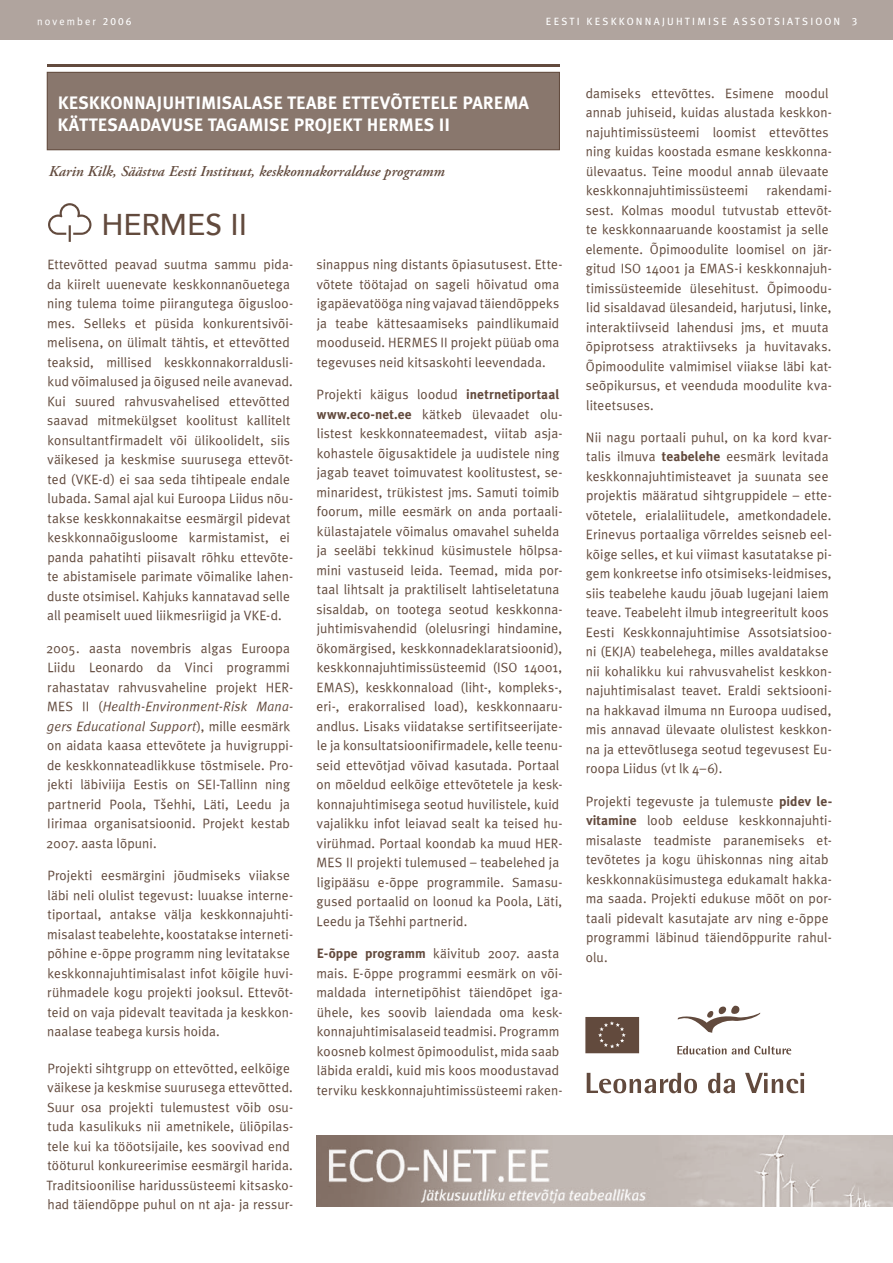
<style>
.page{position:relative;width:893px;height:1263px;background:#fff}
.page>*{position:absolute;margin:0;border:0;box-sizing:border-box;transform-origin:0 0}
.t1{font:500 30px "Ave 65";letter-spacing:-.005em;color:#624a3d}
.t2{font:18px "Meta Plus Bold Roman";color:#fff}
.t3{font:italic 600 15px "Adobe Garamond Pro";color:#624a3d}
.t4{font:13.5px/19.5px "Meta Plus Normal Roman";letter-spacing:.01em;color:#624a3d}
.t5{font:italic 13.5px/19.5px "Meta Plus Normal";letter-spacing:.015em;color:#624a3d}
.t6{font:10.5px "Meta Plus Book Caps";letter-spacing:.205em;color:#fff}
.t7{font:10.5px "Meta Plus Normal Roman";letter-spacing:.2em;color:#fff}
.s1{font-family:"Meta Plus Book Caps"}
.s2{font-family:"Meta Plus Normal Roman";font-style:normal}
.s3{font-family:"Myriad Pro";font-size:15px}
.s4{font-family:"Meta Plus Bold Roman"}
</style>
<div class="page">
<div style="left:0;top:0;width:893px;height:40px;background:#b0a49e"></div>
<hr style="left:48px;top:64px;width:512px;height:3px;background:#624a3d">
<div style="left:47px;top:72px;width:512px;height:78px;background:#89776d"></div>
<div style="left:47px;top:72px;width:513px;height:78px;border:1px solid #624a3d"></div>
<svg style="left:48px;top:203px;width:43px;height:39px"></svg>
<svg style="left:585px;top:1017px;width:54px;height:36px;background:#695245"></svg>
<svg style="left:677px;top:1005px;width:83px;height:28px"></svg>
<svg style="left:587px;top:1073px;width:217px;height:20px"></svg>
<svg style="left:677px;top:1046px;width:114px;height:8px"></svg>
<img style="left:316px;top:1135px;width:577px;height:71px">
<p class="t7" style="left:37px;top:15px;width:96px">november <span class="s1">2006</span></p>
<p class="t6" style="left:546px;top:15px;width:313px">EESTI KESKKONNAJUHTIMISEA SSOTSIATSIOON 3</p>
<h2 class="t2" style="left:58px;top:92px;width:23px">KESKKO</h2>
<h2 class="t2" style="left:123px;top:92px;width:35px">NNAJUHTIMISALASE</h2>
<h2 class="t2" style="left:287px;top:92px;width:11px">TEABE</h2>
<h2 class="t2" style="left:342px;top:92px;width:11px">ETTEVÕTETELE</h2>
<h2 class="t2" style="left:463px;top:92px;width:12px">PAREMA</h2>
<h2 class="t2" style="left:58px;top:114px;width:33px">KÄTTESAADAVUSE</h2>
<h2 class="t2" style="left:208px;top:114px;width:42px">TAGAMISE</h2>
<h2 class="t2" style="left:294px;top:114px;width:11px">PROJEKT</h2>
<h2 class="t2" style="left:367px;top:114px;width:85px">HERMES II</h2>
<p class="t3" style="left:49px;top:163px;width:398px">Karin Kilk, Säästva Eesti Instituut, keskkonnakorralduse programm</p>
<h1 class="t1" style="left:101px;top:207px;width:147px">HERMES II</h1>
<p class="t4" style="left:47px;top:255px;width:248px">Ettevõtted peavad suutma sammu pida&shy;da kiirelt uuenevate keskkonnanõuetega ning tulema toime piirangutega õigusloo&shy;mes. Selleks et püsida konkurentsivõi&shy;melisena, on ülimalt tähtis, et ettevõtted teaksid, millised keskkonnakorraldusli&shy;kud võimalused ja õigused neile avanevad.<br>Kui suured rahvusvahelised ettevõtted saavad mitmekülgset koolitust kallitelt konsultantfirmadelt või ülikoolidelt, siis väikesed ja keskmise suurusega ettevõt&shy;ted (VKE-d) ei saa seda tihtipeale endale lubada. Samal ajal kui Euroopa Liidus nõu&shy;takse keskkonnakaitse eesmärgil pidevat keskkonnaõigusloome karmistamist, ei panda pahatihti piisavalt rõhku ettevõte&shy;te abistamisele parimate võimalike lahen&shy;duste otsimisel. Kahjuks kannatavad selle all peamiselt uued liikmesriigid ja VKE-d.</p>
<p class="t4" style="left:46px;top:638px;width:248px">2005. aasta novembris algas Euroopa<br>Liidu Leonardo da Vinci programmi rahastatav rahvusvaheline projekt HER-</p>
<p class="t5" style="left:47px;top:697px;width:248px"><span class="s2">MES II (</span>Health-Environment-Risk Mana&shy;gers Educational Support<span class="s2">), mille eesmärk</span></p>
<p class="t4" style="left:46px;top:736px;width:248px">on aidata kaasa ettevõtete ja huvigruppi&shy;de keskkonnateadlikkuse tõstmisele. Pro&shy;jekti läbiviija Eestis on SEI-Tallinn ning partnerid Poola, T<span class="s3">š</span>ehhi, Läti, Leedu ja Iirimaa organisatsioonid. Projekt kestab 2007. aasta lõpuni.</p>
<p class="t4" style="left:47px;top:865px;width:247px">Projekti eesmärgini jõudmiseks viiakse läbi neli olulist tegevust: luuakse interne&shy;tiportaal, antakse välja keskkonnajuhti&shy;misalast teabelehte, koostatakse interneti&shy;põhine e-õppe programm ning levitatakse keskkonnajuhtimisalast infot kõigile huvi&shy;rühmadele kogu projekti jooksul. Ettevõt&shy;teid on vaja pidevalt teavitada ja keskkon&shy;naalase teabega kursis hoida.</p>
<p class="t4" style="left:46px;top:1058px;width:248px">Projekti sihtgrupp on ettevõtted, eelkõige väikese ja keskmise suurusega ettevõtted.<br>Suur osa projekti tulemustest võib osu&shy;tuda kasulikuks nii ametnikele, üliõpilas&shy;tele kui ka tööotsijaile, kes soovivad end tööturul konkureerimise eesmärgil harida.<br>Traditsioonilise haridussüsteemi kitsasko&shy;had täiendõppe puhul on nt aja- ja ressur-</p>
<p class="t4" style="left:317px;top:255px;width:247px">sinappus ning distants õpiasutusest. Ette&shy;võtete töötajad on sageli hõivatud oma igapäevatööga ning vajavad täiendõppeks ja teabe kättesaamiseks paindlikumaid mooduseid. HERMES II projekt püüab oma tegevuses neid kitsaskohti leevendada.</p>
<p class="t4" style="left:316px;top:385px;width:248px">Projekti käigus loodud <span class="s4">INETRNETIPORTAAL WWW.ECO-NET.EE</span> kätkeb ülevaadet olu&shy;listest keskkonnateemadest, viitab asja&shy;kohastele õigusaktidele ja uudistele ning jagab teavet toimuvatest koolitustest, se&shy;minaridest, trükistest jms. Samuti toimib foorum, mille eesmärk on anda portaali&shy;külastajatele võimalus omavahel suhelda ja seeläbi tekkinud küsimustele hõlpsa&shy;mini vastuseid leida. Teemad, mida por&shy;taal lihtsalt ja praktiliselt lahtiseletatuna sisaldab, on tootega seotud keskkonna&shy;juhtimisvahendid (olelusringi hindamine, ökomärgised, keskkonnadeklaratsioonid), keskkonnajuhtimissüsteemid (ISO 14001, EMAS), keskkonnaload (liht-, kompleks-, eri-, erakorralised load), keskkonnaaru&shy;andlus. Lisaks viidatakse sertifitseerijate&shy;le ja konsultatsioonifirmadele, kelle teenu&shy;seid ettevõtjad võivad kasutada. Portaal on mõeldud eelkõige ettevõtetele ja kesk&shy;konnajuhtimisega seotud huvilistele, kuid vajalikku infot leiavad sealt ka teised hu&shy;virühmad. Portaal koondab ka muud HER-MES II projekti tulemused – teabelehed ja ligipääsu e-õppe programmile. Samasu&shy;gused portaalid on loonud ka Poola, Läti, Leedu ja T<span class="s3">š</span>ehhi partnerid.</p>
<p class="t4" style="left:317px;top:943px;width:247px"><span class="s4">E-ÕPPE PROGRAMM</span> käivitub 2007. aasta mais. E-õppe programmi eesmärk on või&shy;maldada internetipõhist täiendõpet iga&shy;ühele, kes soovib laiendada oma kesk&shy;konnajuhtimisalaseid teadmisi. Programm koosneb kolmest õpimoodulist, mida saab läbida eraldi, kuid mis koos moodustavad terviku keskkonnajuhtimissüsteemi raken-</p>
<p class="t4" style="left:586px;top:83px;width:248px">damiseks ettevõttes. Esimene moodul annab juhiseid, kuidas alustada keskkon&shy;najuhtimissüsteemi loomist ettevõttes ning kuidas koostada esmane keskkonna&shy;ülevaatus. Teine moodul annab ülevaate keskkonnajuhtimissüsteemi</p>
<p class="t4" style="left:586px;top:180px;width:248px;text-indent:181px">rakendami&shy;sest. Kolmas moodul tutvustab ettevõt&shy;te keskkonnaaruande koostamist ja selle elemente. Õpimoodulite loomisel on jär&shy;gitud ISO 14001 ja EMAS-i keskkonnajuh&shy;timissüsteemide ülesehitust. Õpimoodu&shy;lid sisaldavad ülesandeid, harjutusi, linke, interaktiivseid lahendusi jms, et muuta õpiprotsess atraktiivseks ja huvitavaks.<br>Õpimoodulite valmimisel viiakse läbi kat&shy;seõpikursus, et veenduda moodulite kva&shy;liteetsuses.</p>
<p class="t4" style="left:586px;top:427px;width:248px">Nii nagu portaali puhul, on ka kord kvar&shy;talis ilmuva <span class="s4">TEABELEHE</span> eesmärk levitada keskkonnajuhtimisteavet ja suunata see projektis määratud sihtgruppidele – ette&shy;võtetele, erialaliitudele, ametkondadele.<br>Erinevus portaaliga võrreldes seisneb eel&shy;kõige selles, et kui viimast kasutatakse pi&shy;gem konkreetse info otsimiseks-leidmises, siis teabelehe kaudu jõuab lugejani laiem teave. Teabeleht ilmub integreeritult koos Eesti Keskkonnajuhtimise Assotsiatsioo&shy;ni (EKJA) teabelehega, milles avaldatakse nii kohalikku kui rahvusvahelist keskkon&shy;najuhtimisalast teavet. Eraldi sektsiooni&shy;na hakkavad ilmuma nn Euroopa uudised, mis annavad ülevaate olulistest keskkon&shy;na ja ettevõtlusega seotud tegevusest Eu&shy;roopa Liidus (vt lk 4–6).</p>
<p class="t4" style="left:586px;top:791px;width:248px">Projekti tegevuste ja tulemuste <span class="s4">PIDEV LE-VITAMINE</span> loob eelduse keskkonnajuhti&shy;misalaste teadmiste paranemiseks et&shy;tevõtetes ja kogu ühiskonnas ning aitab keskkonnaküsimustega edukamalt hakka&shy;ma saada. Projekti edukuse mõõt on por&shy;taali pidevalt kasutajate arv ning e-õppe programmi läbinud täiendõppurite rahul&shy;olu.</p>
</div>
